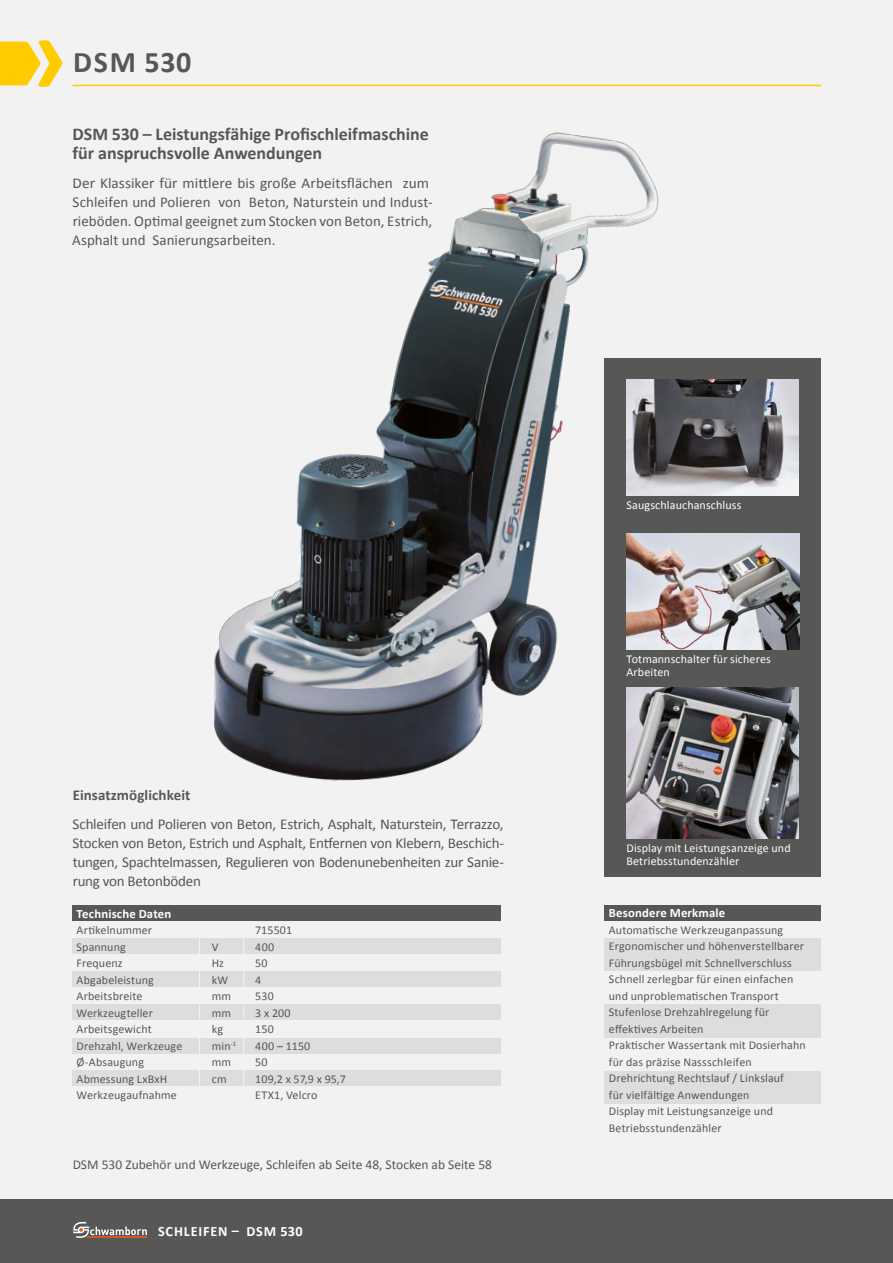
<style>
.page{position:relative;width:893px;height:1263px;background:#fff}
.page>*{position:absolute;margin:0;border:0;box-sizing:border-box;transform-origin:0 0}
.t1{font:700 30px "Calibri";letter-spacing:.04em;color:#575756}
.t2{font:700 18px/19.2px "Calibri";color:#575756}
.t3{font:15px/19.2px "Calibri";color:#575756;text-align:justify}
.t4{font:700 15px "Calibri";letter-spacing:.005em;color:#575756}
.t5{font:700 14.25px "Calibri";letter-spacing:.06em;color:#fff}
.t6{font:13.5px "Calibri";color:#575756}
.t7{font:700 12.75px "Calibri";letter-spacing:.01em;color:#fff}
.t8{font:12px/16.5px "Calibri";letter-spacing:.01em;color:#575756}
.t9{font:12px/13.5px "Calibri";letter-spacing:.01em;color:#fff}
</style>
<div class="page">
<div style="left:0;top:0;width:893px;height:1199px;background:#f2f2f2"></div>
<div style="left:0;top:1199px;width:893px;height:64px;background:#575756"></div>
<svg style="left:73px;top:1222px;width:74px;height:16px"></svg>
<div style="left:605px;top:358px;width:216px;height:519px;background:#575756"></div>
<div style="left:605px;top:905px;width:216px;height:16px;background:#575756"></div>
<div style="left:605px;top:938px;width:216px;height:33px;background:#ddd"></div>
<div style="left:605px;top:1004px;width:216px;height:34px;background:#ddd"></div>
<div style="left:605px;top:1071px;width:216px;height:32px;background:#ddd"></div>
<div style="left:72px;top:905px;width:429px;height:16px;background:#575756"></div>
<div style="left:72px;top:938px;width:429px;height:16px;background:#ddd"></div>
<div style="left:72px;top:971px;width:429px;height:16px;background:#ddd"></div>
<div style="left:72px;top:1004px;width:429px;height:16px;background:#ddd"></div>
<div style="left:72px;top:1038px;width:429px;height:16px;background:#ddd"></div>
<div style="left:72px;top:1070px;width:429px;height:16px;background:#ddd"></div>
<hr style="left:199px;top:921px;width:1px;height:200px;background:#f2f2f2">
<hr style="left:243px;top:921px;width:1px;height:200px;background:#f2f2f2">
<img style="left:668px;top:534px;width:132px;height:115px">
<img style="left:626px;top:688px;width:173px;height:150px">
<img style="left:213px;top:132px;width:455px;height:683px">
<img style="left:626px;top:380px;width:172px;height:115px">
<svg style="left:0;top:40px;width:62px;height:47px"></svg>
<hr style="left:73px;top:85px;width:748px;height:1px;background:#fc0">
<h1 class="t1" style="left:73px;top:43px;width:120px">DSM 530</h1>
<h2 class="t2" style="left:72px;top:125px;width:358px">DSM 530 – Leistungsfähige Profischleifmaschine für anspruchsvolle Anwendungen</h2>
<p class="t3" style="left:72px;top:173px;width:362px;text-align:left">Der Klassiker für mittlere bis große Arbeitsflächen zum Schleifen und Polieren von Beton, Naturstein und Indust&shy;rieböden. Optimal geeignet zum Stocken von Beton, Estrich, Asphalt und Sanierungsarbeiten.</p>
<p class="t4" style="left:73px;top:786px;width:119px">Einsatzmöglichkeit</p>
<p class="t3" style="left:73px;top:814px;width:433px">Schleifen und Polieren von Beton, Estrich, Asphalt, Naturstein, Terrazzo, Stocken von Beton, Estrich und Asphalt, -Entfernen von Klebern, Beschich&shy;tungen, Spachtelmassen, Regulieren von Bodenunebenheiten zur Sanie&shy;rung von Betonböden</p>
<p class="t7" style="left:77px;top:905px;width:96px">Technische Daten</p>
<p class="t8" style="left:77px;top:922px;width:77px">Artikelnummer</p>
<p class="t8" style="left:255px;top:922px;width:38px">715501</p>
<p class="t8" style="left:77px;top:938px;width:51px">Spannung</p>
<p class="t8" style="left:212px;top:938px;width:8px">V</p>
<p class="t8" style="left:255px;top:938px;width:21px">400</p>
<p class="t8" style="left:77px;top:955px;width:48px">Frequenz</p>
<p class="t8" style="left:212px;top:955px;width:14px">Hz</p>
<p class="t8" style="left:255px;top:955px;width:14px">50</p>
<p class="t8" style="left:77px;top:971px;width:79px">Abgabeleistung</p>
<p class="t8" style="left:212px;top:971px;width:18px">kW</p>
<p class="t8" style="left:255px;top:971px;width:8px">4</p>
<p class="t8" style="left:77px;top:988px;width:67px">Arbeitsbreite</p>
<p class="t8" style="left:212px;top:988px;width:21px">mm</p>
<p class="t8" style="left:255px;top:988px;width:20px">530</p>
<p class="t8" style="left:77px;top:1004px;width:78px">Werkzeugteller</p>
<p class="t8" style="left:212px;top:1004px;width:21px">mm</p>
<p class="t8" style="left:255px;top:1004px;width:37px">3 x 200</p>
<p class="t8" style="left:77px;top:1021px;width:77px">Arbeitsgewicht</p>
<p class="t8" style="left:212px;top:1021px;width:13px">kg</p>
<p class="t8" style="left:255px;top:1021px;width:20px">150</p>
<p class="t8" style="left:77px;top:1037px;width:107px">Drehzahl, Werkzeuge</p>
<p class="t8" style="left:212px;top:1037px;width:26px">min<sup>-1</sup></p>
<p class="t8" style="left:255px;top:1037px;width:57px">400 – 1150</p>
<p class="t8" style="left:77px;top:1054px;width:69px">Ø-Absaugung</p>
<p class="t8" style="left:212px;top:1054px;width:21px">mm</p>
<p class="t8" style="left:255px;top:1054px;width:14px">50</p>
<p class="t8" style="left:77px;top:1070px;width:92px">Abmessung LxBxH</p>
<p class="t8" style="left:212px;top:1070px;width:16px">cm</p>
<p class="t8" style="left:255px;top:1070px;width:92px">109,2 x 57,9 x 95,7</p>
<p class="t8" style="left:77px;top:1087px;width:102px">Werkzeugaufnahme</p>
<p class="t8" style="left:255px;top:1087px;width:64px">ETX1, Velcro</p>
<p class="t6" style="left:73px;top:1155px;width:421px">DSM 530 Zubehör und Werkzeuge, Schleifen ab Seite 48, Stocken ab Seite 58</p>
<p class="t5" style="left:158px;top:1222px;width:146px">SCHLEIFEN – DSM 530</p>
<p class="t9" style="left:626px;top:498px;width:117px">Saugschlauchanschluss</p>
<p class="t9" style="left:626px;top:652px;width:146px">Totmannschalter für sicheres<br>Arbeiten</p>
<p class="t9" style="left:626px;top:841px;width:166px">Display mit Leistungsanzeige und<br>Betriebsstundenzähler</p>
<p class="t7" style="left:609px;top:905px;width:118px">Besondere Merkmale</p>
<p class="t8" style="left:609px;top:921px;width:198px">Automatische Werkzeuganpassung Ergonomischer und höhenverstellbarer Führungsbügel mit Schnellverschluss Schnell zerlegbar für einen einfachen und unproblematischen Transport Stufenlose Drehzahlregelung für effektives Arbeiten<br>Praktischer Wassertank mit Dosierhahn für das präzise Nassschleifen Drehrichtung Rechtslauf / Linkslauf<br>für vielfältige Anwendungen<br>Display mit Leistungsanzeige und Betriebsstundenzähler</p>
</div>
